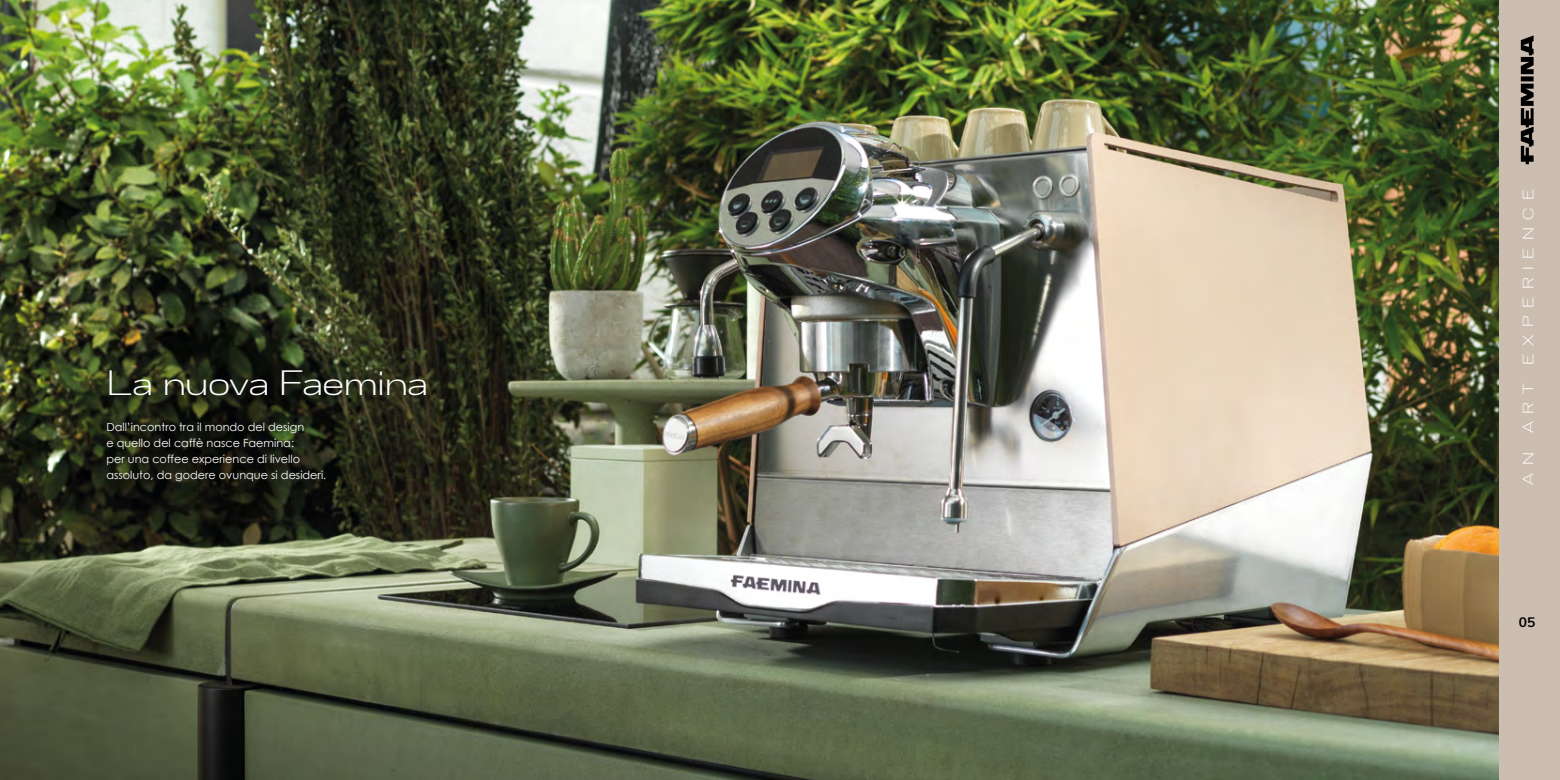
<style>
.page{position:relative;width:1560px;height:780px;background:#fff}
.page>*{position:absolute;margin:0;border:0;box-sizing:border-box;transform-origin:0 0}
.t1{font:300 35px "Cairoli Classic Extended";color:#fff}
.t2{font:300 15px "Cairoli Classic Extended";letter-spacing:.5em;color:#fff}
.t3{font:700 13.75px "Muli";color:#000}
.t4{font:11.25px "Century Gothic";color:#fff}
</style>
<div class="page">
<img style="left:0;top:0;width:1499px;height:780px">
<div style="left:1499px;top:0;width:60px;height:780px;background:#cbbdaf"></div>
<div style="left:1520px;top:76px;width:13px;height:5px;background:#000"></div>
<svg style="left:1520px;top:84px;width:13px;height:80px"></svg>
<svg style="left:1520px;top:35px;width:13px;height:39px"></svg>
<p class="t1" style="left:106px;top:358px;width:323px">La nuova Faemina</p>
<p class="t4" style="left:106px;top:419px;width:199px">Dall’incontro tra il mondo del design</p>
<p class="t4" style="left:106px;top:435px;width:189px">e quello del caffè nasce Faemina:</p>
<p class="t4" style="left:106px;top:451px;width:195px">per una coffee experience di livello</p>
<p class="t4" style="left:106px;top:467px;width:221px">assoluto, da godere ovunque si desideri.</p>
<p class="t2" style="left:1517px;top:364px;width:178px;rotate:-90deg">EXPERIENCE</p>
<p class="t2" style="left:1517px;top:433px;width:51px;rotate:-90deg">ART</p>
<p class="t2" style="left:1517px;top:484px;width:34px;rotate:-90deg">A N</p>
<p class="t3" style="left:1518px;top:612px;width:18px">05</p>
</div>
